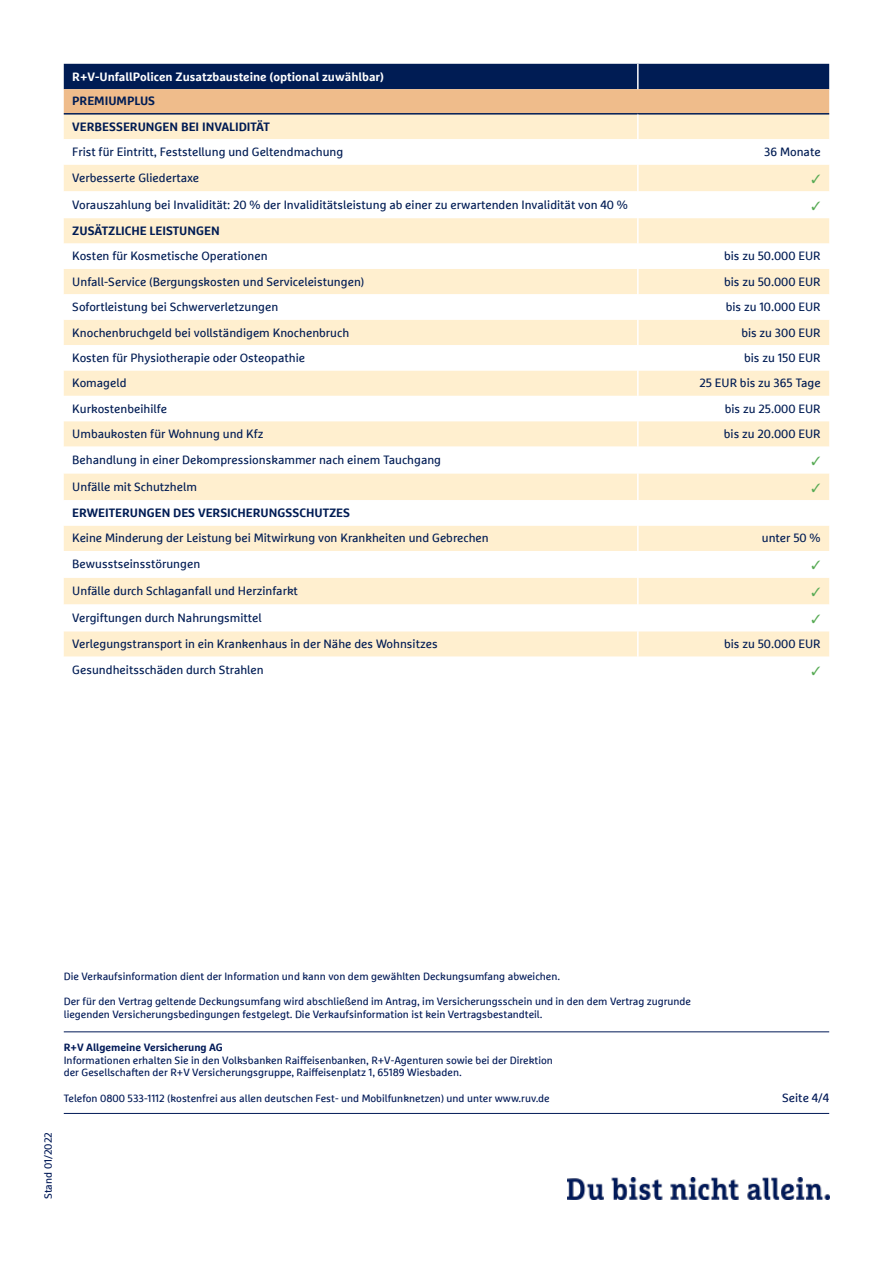
<style>
.page{position:relative;width:893px;height:1263px;background:#fff}
.page>*{position:absolute;margin:0;border:0;box-sizing:border-box;transform-origin:0 0}
.t1{font:12px "Marselisfor Ru V";color:#001c54}
.t2{font:700 12px/25.3px "Marselisfor Ru V";color:#001c54}
.t3{font:700 12px "Marselisfor Ru V";color:#fff}
.t4{font:12px "Marselisfor Ru V";color:#001957}
.t5{font:10.5px/12.6px "Marselisfor Ru V";color:#001957}
.t6{font:700 10.5px "Marselisfor Ru V";color:#001957}
</style>
<div class="page">
<hr style="left:64px;top:1113px;width:765px;height:1px;background:#001957">
<hr style="left:64px;top:1031px;width:765px;height:1px;background:#001957">
<svg style="left:64px;top:64px;width:765px;height:49px;background:#756a6f"></svg>
<div style="left:64px;top:115px;width:765px;height:24px;background:#ffefcf"></div>
<svg style="left:64px;top:165px;width:765px;height:492px;fill:#ffefcf"></svg>
<hr style="left:637px;top:64px;width:2px;height:25px;background:#fff">
<hr style="left:64px;top:113px;width:574px;height:2px;background:#001c54">
<hr style="left:638px;top:113px;width:191px;height:2px;background:#001c54">
<hr style="left:637px;top:115px;width:2px;height:24px;background:#fff">
<hr style="left:637px;top:165px;width:2px;height:26px;background:#fff">
<hr style="left:637px;top:191px;width:2px;height:27px;background:#fff">
<hr style="left:637px;top:218px;width:2px;height:26px;background:#fff">
<hr style="left:637px;top:243px;width:2px;height:26px;background:#fff">
<hr style="left:637px;top:269px;width:2px;height:25px;background:#fff">
<hr style="left:637px;top:294px;width:2px;height:26px;background:#fff">
<hr style="left:637px;top:320px;width:2px;height:25px;background:#fff">
<hr style="left:637px;top:345px;width:2px;height:25px;background:#fff">
<hr style="left:637px;top:370px;width:2px;height:26px;background:#fff">
<hr style="left:637px;top:396px;width:2px;height:25px;background:#fff">
<hr style="left:637px;top:421px;width:2px;height:26px;background:#fff">
<hr style="left:637px;top:447px;width:2px;height:26px;background:#fff">
<hr style="left:637px;top:473px;width:2px;height:27px;background:#fff">
<hr style="left:637px;top:500px;width:2px;height:26px;background:#fff">
<hr style="left:637px;top:526px;width:2px;height:25px;background:#fff">
<hr style="left:637px;top:551px;width:2px;height:27px;background:#fff">
<hr style="left:637px;top:578px;width:2px;height:26px;background:#fff">
<hr style="left:637px;top:604px;width:2px;height:27px;background:#fff">
<hr style="left:637px;top:631px;width:2px;height:26px;background:#fff">
<img style="left:568px;top:1178px;width:261px;height:21px">
<svg style="left:812px;top:174px;width:8px;height:9px"></svg>
<svg style="left:812px;top:201px;width:8px;height:9px"></svg>
<svg style="left:812px;top:456px;width:8px;height:9px"></svg>
<svg style="left:812px;top:483px;width:8px;height:9px"></svg>
<svg style="left:812px;top:561px;width:8px;height:8px"></svg>
<svg style="left:812px;top:587px;width:8px;height:9px"></svg>
<svg style="left:812px;top:614px;width:8px;height:9px"></svg>
<p class="t3" style="left:72px;top:69px;width:313px">R+V-UnfallPolicen Zusatzbausteine (optional zuwählbar)</p>
<p class="t2" style="left:72px;top:88px;width:199px">PREMIUMPLUS<br>VERBESSERUNGEN BEI INVALIDITÄT</p>
<p class="t1" style="left:72px;top:145px;width:273px">Frist fü r Eintritt, Feststellung und Geltendmachung</p>
<p class="t1" style="left:764px;top:145px;width:58px">36 Monate</p>
<p class="t1" style="left:72px;top:171px;width:128px">Verbesserte Gliedertaxe</p>
<p class="t1" style="left:72px;top:197px;width:557px">Vorauszahlung bei Invalidität: 20 % der Invaliditätsleistung ab einer zu erwartenden Invalidität von 40 %</p>
<p class="t2" style="left:72px;top:218px;width:149px">ZUSÄTZLICHE LEISTUNGEN</p>
<p class="t1" style="left:72px;top:249px;width:197px">Kosten für Kosmetische Operationen</p>
<p class="t1" style="left:724px;top:249px;width:98px">bis zu 50.000 EUR</p>
<p class="t1" style="left:72px;top:274px;width:294px">Unfall-Service (Bergungskosten und Serviceleistungen)</p>
<p class="t1" style="left:724px;top:274px;width:98px">bis zu 50.000 EUR</p>
<p class="t1" style="left:72px;top:300px;width:207px">Sofortleistung bei Schwerverletzungen</p>
<p class="t1" style="left:726px;top:300px;width:96px">bis zu 10.000 EUR</p>
<p class="t1" style="left:72px;top:325px;width:278px">Knochenbruchgeld bei vollständigem Knochenbruch</p>
<p class="t1" style="left:741px;top:325px;width:81px">bis zu 300 EUR</p>
<p class="t1" style="left:72px;top:350px;width:234px">Kosten fü r Physiotherapie oder Osteopathie</p>
<p class="t1" style="left:744px;top:350px;width:78px">bis zu 150 EUR</p>
<p class="t1" style="left:72px;top:376px;width:56px">Komageld</p>
<p class="t1" style="left:699px;top:376px;width:123px">25 EUR bis zu 365 Tage</p>
<p class="t1" style="left:72px;top:401px;width:96px">Kurkostenbeihilfe</p>
<p class="t1" style="left:725px;top:401px;width:97px">bis zu 25.000 EUR</p>
<p class="t1" style="left:72px;top:427px;width:193px">Umbaukosten fü r Wohnung und Kfz</p>
<p class="t1" style="left:724px;top:427px;width:98px">bis zu 20.000 EUR</p>
<p class="t1" style="left:72px;top:453px;width:370px">Behandlung in einer Dekompressionskammer nach einem Tauchgang</p>
<p class="t1" style="left:72px;top:479px;width:126px">Unfälle mit Schutzhelm</p>
<p class="t2" style="left:72px;top:500px;width:279px">ERWEITERUNGEN DES VERSICHERUNGSSCHUTZES</p>
<p class="t1" style="left:72px;top:531px;width:418px">Keine Minderung der Leistung bei Mitwirkung von Krankheiten und Gebrechen</p>
<p class="t1" style="left:762px;top:531px;width:60px">unter 50 %</p>
<p class="t1" style="left:72px;top:557px;width:129px">Bewusstseinsstörungen</p>
<p class="t1" style="left:72px;top:584px;width:227px">Unfälle durch Schlaganfall und Herzinfarkt</p>
<p class="t1" style="left:72px;top:610px;width:191px">Vergiftungen durch Nahrungsmittel</p>
<p class="t1" style="left:72px;top:637px;width:367px">Verlegungstransport in ein Krankenhaus in der Nähe des Wohnsitzes</p>
<p class="t1" style="left:724px;top:637px;width:98px">bis zu 50.000 EUR</p>
<p class="t1" style="left:72px;top:663px;width:193px">Gesundheitsschäden durch Strahlen</p>
<p class="t5" style="left:64px;top:970px;width:498px">Die Verkaufsinformation dient der Information und kann von dem gewählten Deckungsumfang abweichen.</p>
<p class="t5" style="left:64px;top:995px;width:629px">Der für den Vertrag geltende Deckungsumfang wird abschließend im Antrag, im Versicherungsschein und in den dem Vertrag zugrunde liegenden Versicherungsbedingungen festgelegt. Die Verkaufsinformation ist kein Vertragsbestandteil.</p>
<p class="t6" style="left:64px;top:1041px;width:161px">R+V Allgemeine Versicherung AG</p>
<p class="t5" style="left:64px;top:1053px;width:491px">Informationen erhalten Sie in den Volksbanken Raiffeisenbanken, R+V-Agenturen sowie bei der Direktion der Gesellschaften der R+V Versicherungsgruppe, Raiffeisenplatz 1, 65189 Wiesbaden.</p>
<p class="t5" style="left:64px;top:1091px;width:487px">Telefon 0800 533-1112 (kostenfrei aus allen deutschen Fest- und Mobilfunknetzen) und unter www.ruv.de</p>
<p class="t5" style="left:42px;top:1199px;width:68px;rotate:-90deg">Stand 01/2022</p>
<p class="t4" style="left:782px;top:1090px;width:49px">Seite 4/4</p>
</div>
